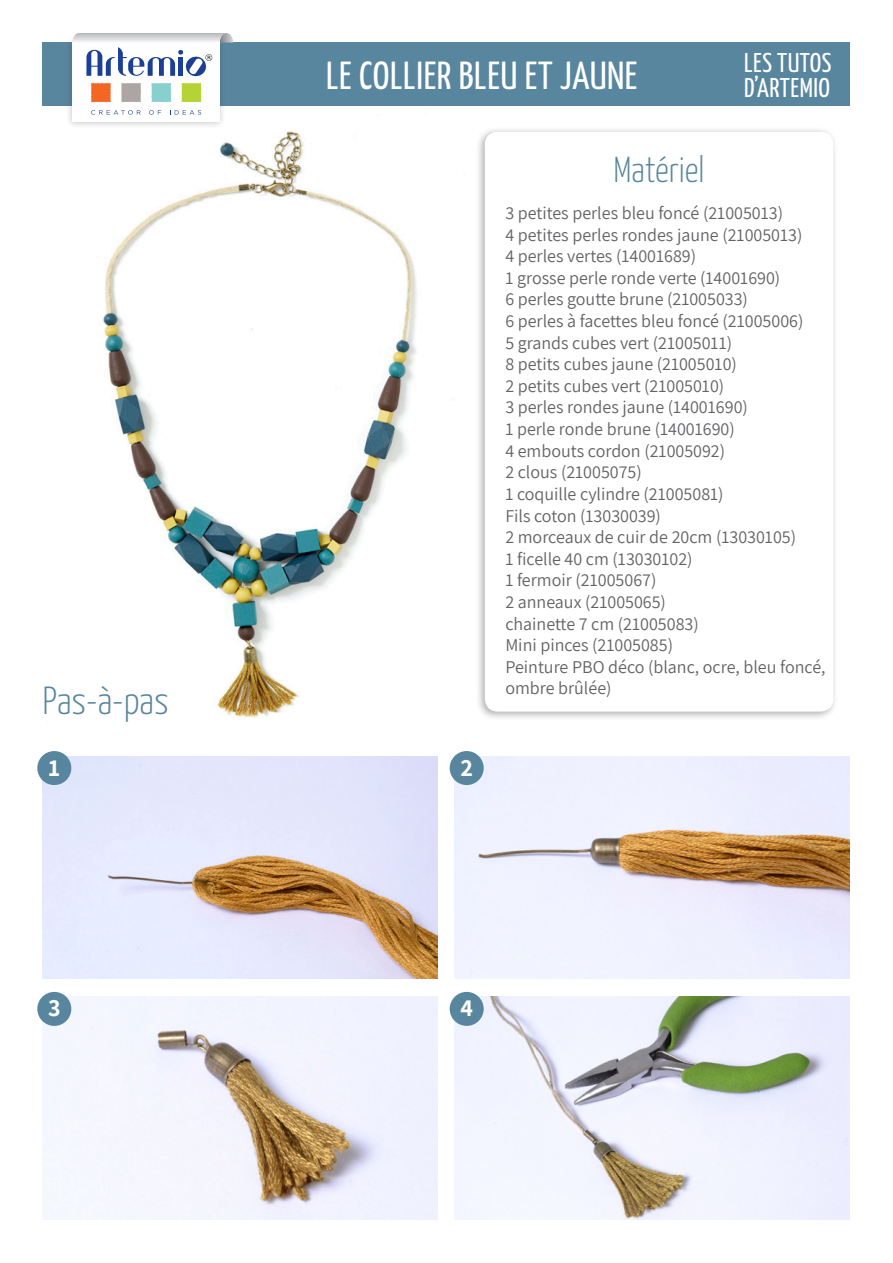
<style>
.page{position:relative;width:893px;height:1263px;background:#fff}
.page>*{position:absolute;margin:0;border:0;box-sizing:border-box;transform-origin:0 0}
.Titre_pas_a_pas{font:39px "Yanone Kaffeesatz";letter-spacing:.02em;color:#fff}
.Titre_Section{font:300 39px "Yanone Kaffeesatz";color:#58869e}
.Titre_Section-2{font:300 36px "Yanone Kaffeesatz";color:#58869e}
.Les_tutos_d_Artemio{font:27px "Yanone Kaffeesatz";letter-spacing:.02em;color:#fff}
.t1{font:700 24px "Assistant";color:#fff}
.t2{font:18px/21.6px "Assistant";color:#636366}
</style>
<div class="page">
<img style="left:103px;top:131px;width:314px;height:588px">
<div style="left:43px;top:43px;width:807px;height:63px;background:#58869e"></div>
<div style="left:66px;top:36px;width:160px;height:94px;background:#231f20;opacity:.25"></div>
<div style="left:72px;top:42px;width:148px;height:80px;background:#fff"></div>
<svg style="left:72px;top:33px;width:161px;height:82px"></svg>
<div style="left:475px;top:127px;width:363px;height:594px;background:#231f20;opacity:.35"></div>
<div style="left:485px;top:132px;width:348px;height:580px;background:#fff;border-radius:13px"></div>
<img style="left:43px;top:756px;width:394px;height:223px">
<img style="left:42px;top:997px;width:395px;height:223px">
<img style="left:455px;top:756px;width:395px;height:223px">
<img style="left:455px;top:997px;width:395px;height:223px">
<div style="left:37px;top:751px;width:34px;height:34px;background:#58869e;border-radius:50%"></div>
<div style="left:37px;top:992px;width:34px;height:34px;background:#58869e;border-radius:50%"></div>
<div style="left:450px;top:751px;width:34px;height:34px;background:#58869e;border-radius:50%"></div>
<div style="left:450px;top:992px;width:34px;height:34px;background:#58869e;border-radius:50%"></div>
<p class="Titre_Section" style="left:43px;top:672px;width:128px">Pas-à-pas</p>
<p class="t1" style="left:49px;top:751px;width:13px">1</p>
<p class="t1" style="left:48px;top:992px;width:14px">3</p>
<p class="Titre_pas_a_pas" style="left:326px;top:47px;width:313px">LE COLLIER BLEU ET JAUNE</p>
<p class="Titre_Section-2" style="left:613px;top:143px;width:93px">Matériel</p>
<p class="Les_tutos_d_Artemio" style="left:744px;top:43px;width:89px">LES TUTOS</p>
<p class="Les_tutos_d_Artemio" style="left:744px;top:68px;width:87px">D’ARTEMIO</p>
<p class="t1" style="left:460px;top:751px;width:14px">2</p>
<p class="t2" style="left:505px;top:201px;width:279px">3 petites perles bleu foncé (21005013)</p>
<p class="t2" style="left:505px;top:223px;width:299px">4 petites perles rondes jaune (21005013)</p>
<p class="t2" style="left:505px;top:245px;width:192px">4 perles vertes (14001689)</p>
<p class="t2" style="left:505px;top:266px;width:276px">1 grosse perle ronde verte (14001690)</p>
<p class="t2" style="left:505px;top:288px;width:244px">6 perles goutte brune (21005033)</p>
<p class="t2" style="left:505px;top:309px;width:300px">6 perles à facettes bleu foncé (21005006)</p>
<p class="t2" style="left:505px;top:331px;width:228px">5 grands cubes vert (21005011)</p>
<p class="t2" style="left:505px;top:353px;width:233px">8 petits cubes jaune (21005010)</p>
<p class="t2" style="left:505px;top:374px;width:220px">2 petits cubes vert (21005010)</p>
<p class="t2" style="left:505px;top:396px;width:244px">3 perles rondes jaune (14001690)</p>
<p class="t2" style="left:505px;top:417px;width:231px">1 perle ronde brune (14001690)</p>
<p class="t2" style="left:505px;top:439px;width:221px">4 embouts cordon (21005092)</p>
<p class="t2" style="left:505px;top:461px;width:138px">2 clous (21005075)</p>
<p class="t2" style="left:505px;top:482px;width:220px">1 coquille cylindre (21005081)</p>
<p class="t2" style="left:505px;top:504px;width:157px">Fils coton (13030039)</p>
<p class="t2" style="left:505px;top:525px;width:292px">2 morceaux de cuir de 20cm (13030105)</p>
<p class="t2" style="left:505px;top:547px;width:189px">1 ficelle 40 cm (13030102)</p>
<p class="t2" style="left:505px;top:569px;width:153px">1 fermoir (21005067)</p>
<p class="t2" style="left:505px;top:590px;width:162px">2 anneaux (21005065)</p>
<p class="t2" style="left:505px;top:612px;width:195px">chainette 7 cm (21005083)</p>
<p class="t2" style="left:505px;top:633px;width:169px">Mini pinces (21005085)</p>
<p class="t2" style="left:505px;top:655px;width:322px">Peinture PBO déco (blanc, ocre, bleu foncé, ombre brûlée)</p>
<p class="t1" style="left:460px;top:992px;width:14px">4</p>
</div>
